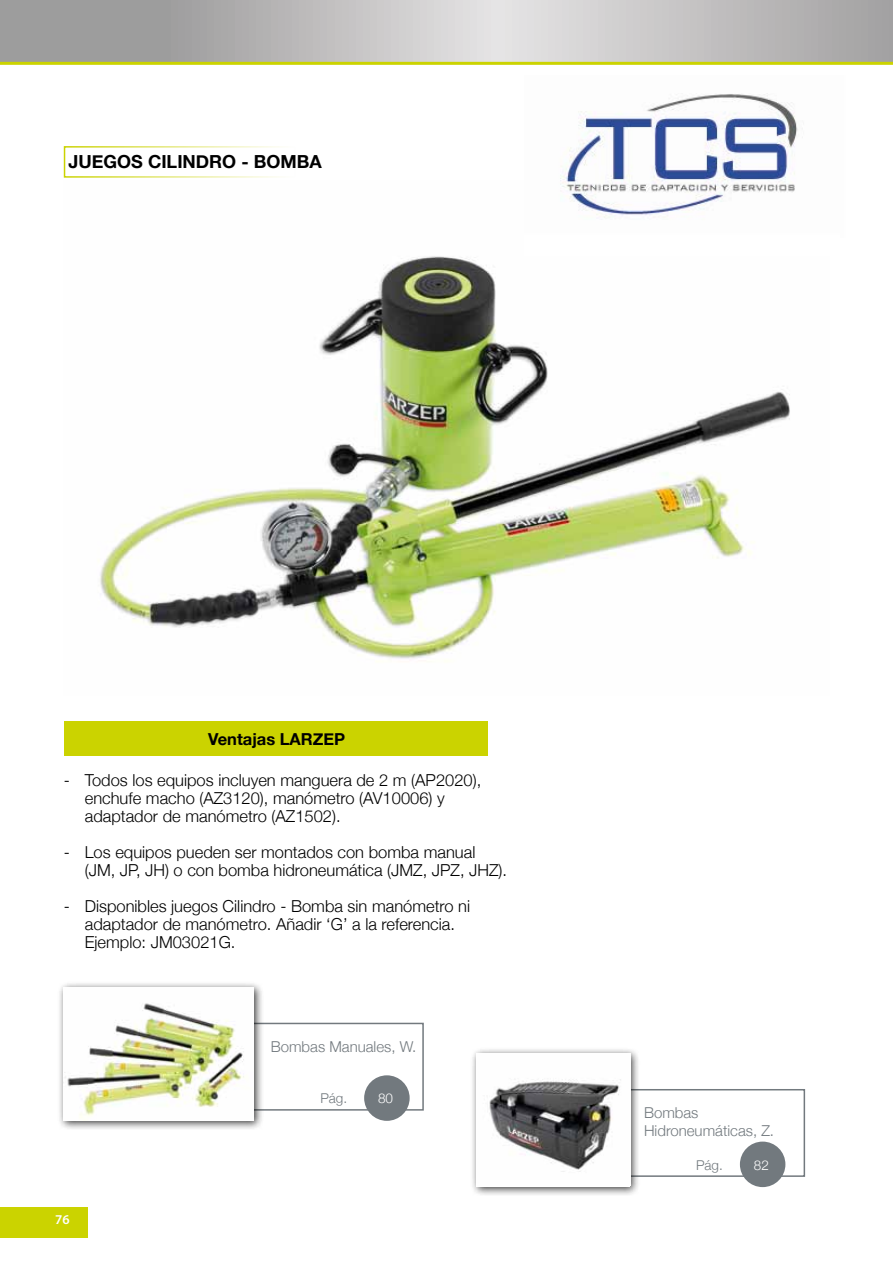
<style>
.page{position:relative;width:893px;height:1263px;background:#fff}
.page>*{position:absolute;margin:0;border:0;box-sizing:border-box;transform-origin:0 0}
.t1{font:700 18px "Helvetica Neue";color:#000}
.t2{font:300 16.5px/18px "Helvetica Neue";color:#000}
.t3{font:700 16.5px "Helvetica Neue";color:#000}
.t4{font:300 15px/18px "Helvetica Neue";color:#72797e}
.t5{font:300 13.5px "Helvetica Neue";color:#72797e}
.t6{font:300 13.5px "Helvetica Neue";color:#fff}
.t7{font:600 13.5px "Myriad Pro";color:#fff}
</style>
<div class="page">
<svg style="left:0;top:0;width:893px;height:62px;background:#bbbaba"></svg>
<hr style="left:0;top:62px;width:893px;height:3px;background:#cbd300">
<div style="left:0;top:1208px;width:88px;height:30px;background:#cbd300"></div>
<img style="left:98px;top:256px;width:692px;height:406px">
<div style="left:65px;top:721px;width:423px;height:35px;background:#cbd300"></div>
<div style="left:182px;top:1023px;width:242px;height:87px;background:#fff;border:2px solid #72797e"></div>
<div style="left:58px;top:981px;width:206px;height:150px;background:#000;opacity:.75"></div>
<img style="left:64px;top:987px;width:190px;height:133px">
<div style="left:364px;top:1075px;width:46px;height:46px;background:#72797e;border-radius:50%"></div>
<div style="left:559px;top:1089px;width:246px;height:88px;background:#fff;border:2px solid #72797e"></div>
<div style="left:470px;top:1047px;width:170px;height:150px;background:#000;opacity:.75"></div>
<img style="left:476px;top:1053px;width:154px;height:133px">
<div style="left:740px;top:1141px;width:45px;height:46px;background:#72797e;border-radius:50%"></div>
<img style="left:560px;top:93px;width:238px;height:125px">
<p class="t1" style="left:69px;top:146px;width:255px">JUEGOS CILINDRO - BOMBA</p>
<p class="t3" style="left:208px;top:724px;width:138px">Ventajas LARZEP</p>
<p class="t2" style="left:85px;top:770px;width:398px;text-indent:-21px">- Todos los equipos incluyen manguera de 2 m (AP2020), enchufe macho (AZ3120), manómetro (AV10006) y adaptador de manómetro (AZ1502).</p>
<p class="t2" style="left:85px;top:842px;width:424px;text-indent:-21px">- Los equipos pueden ser montados con bomba manual (JM, JP, JH) o con bomba hidroneumática (JMZ, JPZ, JHZ).</p>
<p class="t2" style="left:85px;top:896px;width:387px;text-indent:-21px">- Disponibles juegos Cilindro - Bomba sin manómetro ni adaptador de manómetro. Añadir ‘G’ a la referencia.<br>Ejemplo: JM03021G.</p>
<p class="t7" style="left:55px;top:1211px;width:16px">76</p>
<p class="t4" style="left:271px;top:1036px;width:147px">Bombas Manuales, W.</p>
<p class="t5" style="left:320px;top:1088px;width:28px">Pág.</p>
<p class="t6" style="left:378px;top:1088px;width:17px">80</p>
<p class="t4" style="left:644px;top:1103px;width:132px">Bombas<br>Hidroneumáticas, Z.</p>
<p class="t5" style="left:696px;top:1154px;width:28px">Pág.</p>
<p class="t6" style="left:754px;top:1154px;width:17px">82</p>
</div>
